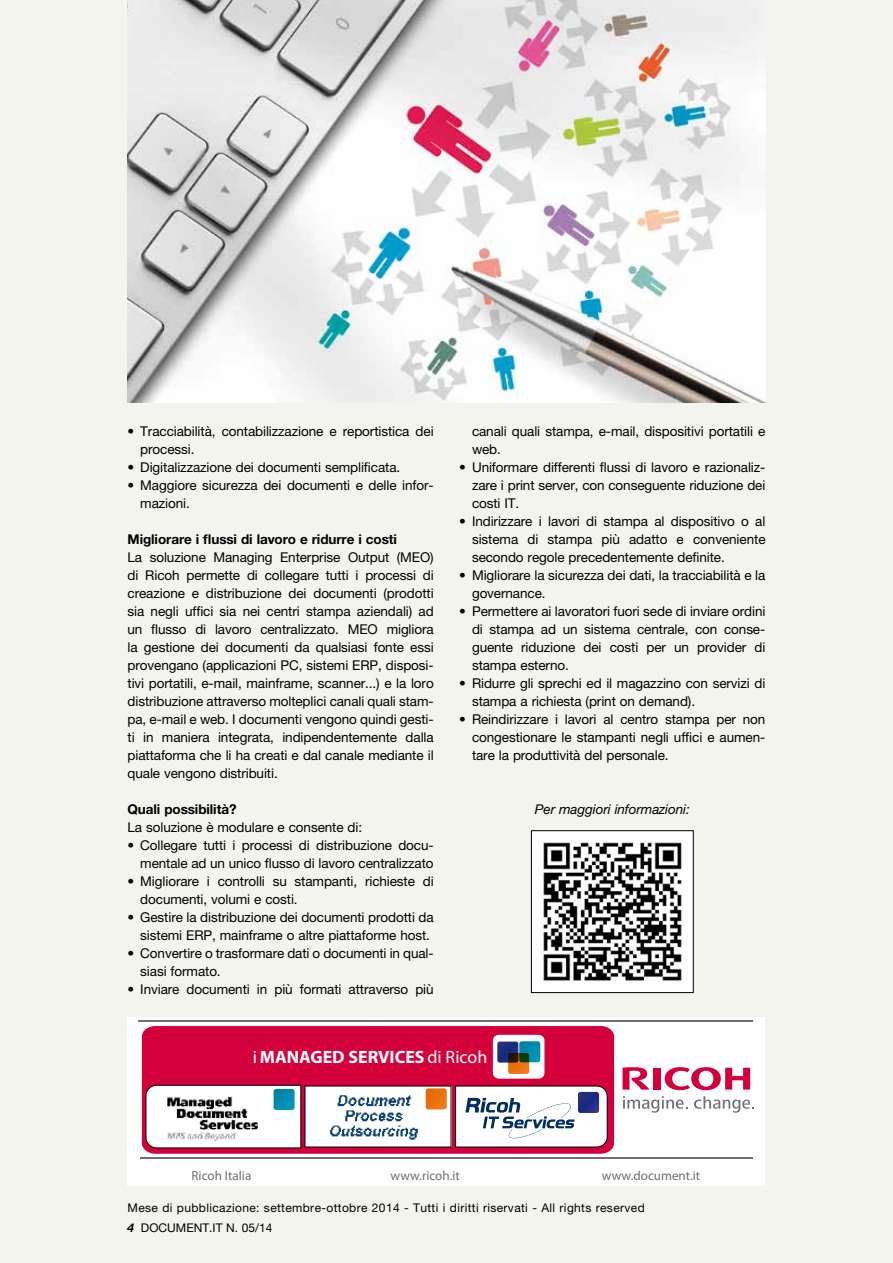
<style>
.page{position:relative;width:893px;height:1263px;background:#f4f4ee}
.page>*{position:absolute;margin:0;border:0;box-sizing:border-box;transform-origin:0 0}
.t1{font:700 17.85px "Myriad Pro";color:#fff}
.t2{font:13.5px/18px "Helvetica Neue LT Std";letter-spacing:-.005em;color:#000}
.t3{font:700 13.5px "Helvetica Neue LT Std";letter-spacing:-.005em;color:#000}
.t4{font:italic 13.5px "Helvetica Neue LT Std";letter-spacing:-.005em;color:#000}
.t5{font:13.2px "Myriad Pro";color:#706f71}
.t6{font:12px/20.1px "Helvetica Neue";letter-spacing:.03em;color:#000}
.s1{font-weight:400}
.s2{font-weight:700;font-style:italic}
</style>
<div class="page">
<div style="left:128px;top:1017px;width:637px;height:169px;background:#fff"></div>
<div style="left:142px;top:1026px;width:472px;height:128px;background:#d4003c"></div>
<div style="left:305px;top:1086px;width:146px;height:61px;background:#fff"></div>
<img style="left:330px;top:1095px;width:88px;height:45px">
<div style="left:493px;top:1035px;width:51px;height:44px;background:#fff;border-radius:6px"></div>
<svg style="left:455px;top:1085px;width:153px;height:63px"></svg>
<svg style="left:145px;top:1085px;width:156px;height:63px"></svg>
<svg style="left:497px;top:1041px;width:43px;height:33px"></svg>
<svg style="left:426px;top:1088px;width:21px;height:21px"></svg>
<img style="left:168px;top:1095px;width:91px;height:46px">
<hr style="left:138px;top:1021px;width:615px;height:1px;background:#706f71">
<hr style="left:141px;top:1158px;width:612px;height:1px;background:#706f71">
<svg style="left:622px;top:1067px;width:132px;height:46px"></svg>
<div style="left:531px;top:831px;width:162px;height:161px;background:#fff"></div>
<img style="left:543px;top:842px;width:139px;height:139px">
<div style="left:531px;top:830px;width:163px;height:163px;border:1px solid #000"></div>
<img style="left:128px;top:0;width:637px;height:403px">
<p class="t2" style="left:140px;top:422px;width:295px;text-indent:-13px">• Tracciabilità, contabilizzazione e reportistica dei processi.</p>
<p class="t2" style="left:128px;top:458px;width:274px">• Digitalizzazione dei documenti semplificata.</p>
<p class="t2" style="left:140px;top:476px;width:295px;text-indent:-13px">• Maggiore sicurezza dei documenti e delle infor&shy;mazioni.</p>
<p class="t3" style="left:128px;top:531px;width:271px">Migliorare i flussi di lavoro e ridurre i costi</p>
<p class="t2" style="left:128px;top:548px;width:308px;text-align:justify">La soluzione Managing Enterprise Output (MEO) di Ricoh permette di collegare tutti i processi di creazione e distribuzione dei documenti (prodotti sia negli uffici sia nei centri stampa aziendali) ad un flusso di lavoro centralizzato. MEO migliora la gestione dei documenti da qualsiasi fonte essi provengano (applicazioni PC, sistemi ERP, disposi&shy;tivi portatili, e-mail, mainframe, scanner...) e la loro distribuzione attraverso molteplici canali quali stam&shy;pa, e-mail e web. I documenti vengono quindi gesti&shy;ti in maniera integrata, indipendentemente dalla piattaforma che li ha creati e dal canale mediante il quale vengono distribuiti.</p>
<p class="t3" style="left:128px;top:801px;width:110px">Quali possibilità?</p>
<p class="t2" style="left:128px;top:818px;width:236px">La soluzione è modulare e consente di:</p>
<p class="t2" style="left:128px;top:836px;width:308px;text-align:right">• Collegare tutti i processi di distribuzione docu&shy;mentale ad un unico flusso di lavoro centralizzato</p>
<p class="t2" style="left:140px;top:872px;width:295px;text-indent:-13px">• Migliorare i controlli su stampanti, richieste di documenti, volumi e costi.</p>
<p class="t2" style="left:128px;top:908px;width:308px;text-align:right">• Gestire la distribuzione dei documenti prodotti da sistemi ERP, mainframe o altre piattaforme host.</p>
<p class="t2" style="left:140px;top:944px;width:295px;text-indent:-13px">• Convertire o trasformare dati o documenti in qual&shy;siasi formato.</p>
<p class="t2" style="left:128px;top:980px;width:308px">• Inviare documenti in più formati attraverso più</p>
<p class="t2" style="left:472px;top:422px;width:295px">canali quali stampa, e-mail, dispositivi portatili e web.</p>
<p class="t2" style="left:472px;top:458px;width:295px;text-align:justify;text-indent:-13px">• Uniformare differenti flussi di lavoro e razionaliz&shy;zare i print server, con conseguente riduzione dei costi IT.</p>
<p class="t2" style="left:472px;top:512px;width:295px;text-align:justify;text-indent:-13px">• Indirizzare i lavori di stampa al dispositivo o al sistema di stampa più adatto e conveniente secondo regole precedentemente definite.</p>
<p class="t2" style="left:472px;top:566px;width:295px;text-indent:-13px">• Migliorare la sicurezza dei dati, la tracciabilità e la governance.</p>
<p class="t2" style="left:472px;top:602px;width:295px;text-align:justify;text-indent:-13px">• Permettere ai lavoratori fuori sede di inviare ordini di stampa ad un sistema centrale, con conse&shy;guente riduzione dei costi per un provider di stampa esterno.</p>
<p class="t2" style="left:472px;top:674px;width:295px;text-indent:-13px">• Ridurre gli sprechi ed il magazzino con servizi di stampa a richiesta (print on demand).</p>
<p class="t2" style="left:472px;top:710px;width:295px;text-align:justify;text-indent:-13px">• Reindirizzare i lavori al centro stampa per non congestionare le stampanti negli uffici e aumen&shy;tare la produttività del personale.</p>
<p class="t4" style="left:535px;top:801px;width:156px">Per maggiori informazioni:</p>
<h1 class="t1" style="left:253px;top:1045px;width:236px"><span class="s1">i</span> MANAGED SERVICES <span class="s1">di Ricoh</span></h1>
<p class="t5" style="left:191px;top:1167px;width:61px">Ricoh Italia</p>
<p class="t5" style="left:390px;top:1167px;width:71px">www.ricoh.it</p>
<p class="t5" style="left:602px;top:1167px;width:100px">www.document.it</p>
<p class="t6" style="left:128px;top:1197px;width:519px">Mese di pubblicazione: settembre-ottobre 2014 - Tutti i diritti riservati - All rights reserved<br><span class="s2">4</span> DOCUMENT.IT N. 05/14</p>
</div>
